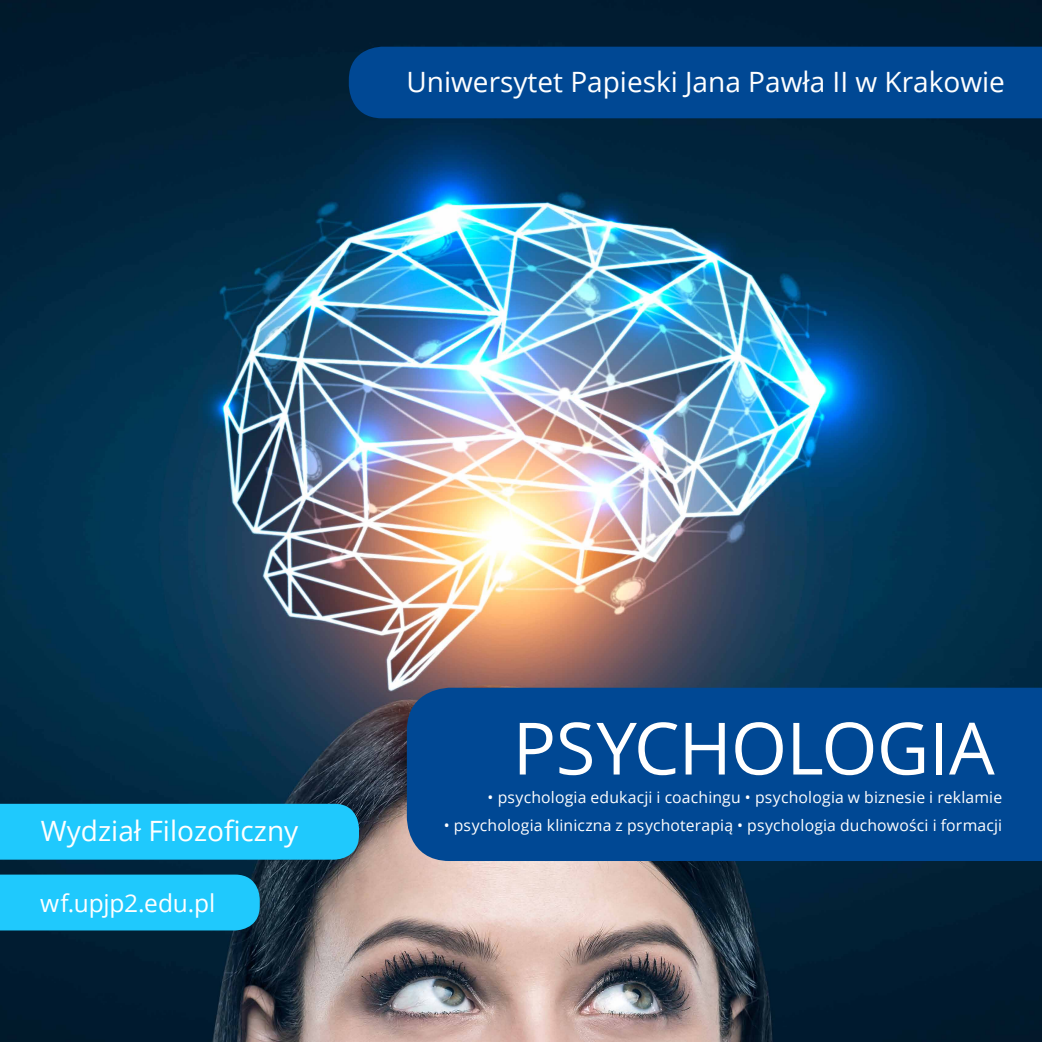
<style>
.page{position:relative;width:1042px;height:1042px;background:#fff}
.page>*{position:absolute;margin:0;border:0;box-sizing:border-box;transform-origin:0 0}
.t1{font:72.27px "Open Sans";letter-spacing:-.01em;color:#fff}
.t2{font:28px "Open Sans";color:#fff}
.t3{font:24.5px "Open Sans";letter-spacing:-.005em;color:#fff}
.t4{font:15.75px "Open Sans";letter-spacing:.01em;color:#fff}
</style>
<div class="page">
<img style="left:0;top:0;width:1042px;height:1042px">
<div style="left:349px;top:47px;width:693px;height:71px;background:#004894"></div>
<div style="left:0;top:874px;width:260px;height:56px;background:#1fc9fd"></div>
<div style="left:0;top:804px;width:359px;height:55px;background:#1fc9fd"></div>
<div style="left:407px;top:688px;width:635px;height:173px;background:#004894"></div>
<h2 class="t2" style="left:406px;top:62px;width:600px">Uniwersytet Papieski Jana Pawła II w Krakowie</h2>
<h2 class="t2" style="left:41px;top:812px;width:259px">Wydział Filozoficzny</h2>
<h3 class="t3" style="left:40px;top:886px;width:177px">wf.upjp2.edu.pl</h3>
<h1 class="t1" style="left:513px;top:699px;width:483px">PSYCHOLOGIA</h1>
<p class="t4" style="left:488px;top:786px;width:516px">• psychologia edukacji i coachingu • psychologia w biznesie i reklamie</p>
<p class="t4" style="left:444px;top:815px;width:560px">• psychologia kliniczna z psychoterapią • psychologia duchowości i formacji</p>
</div>
